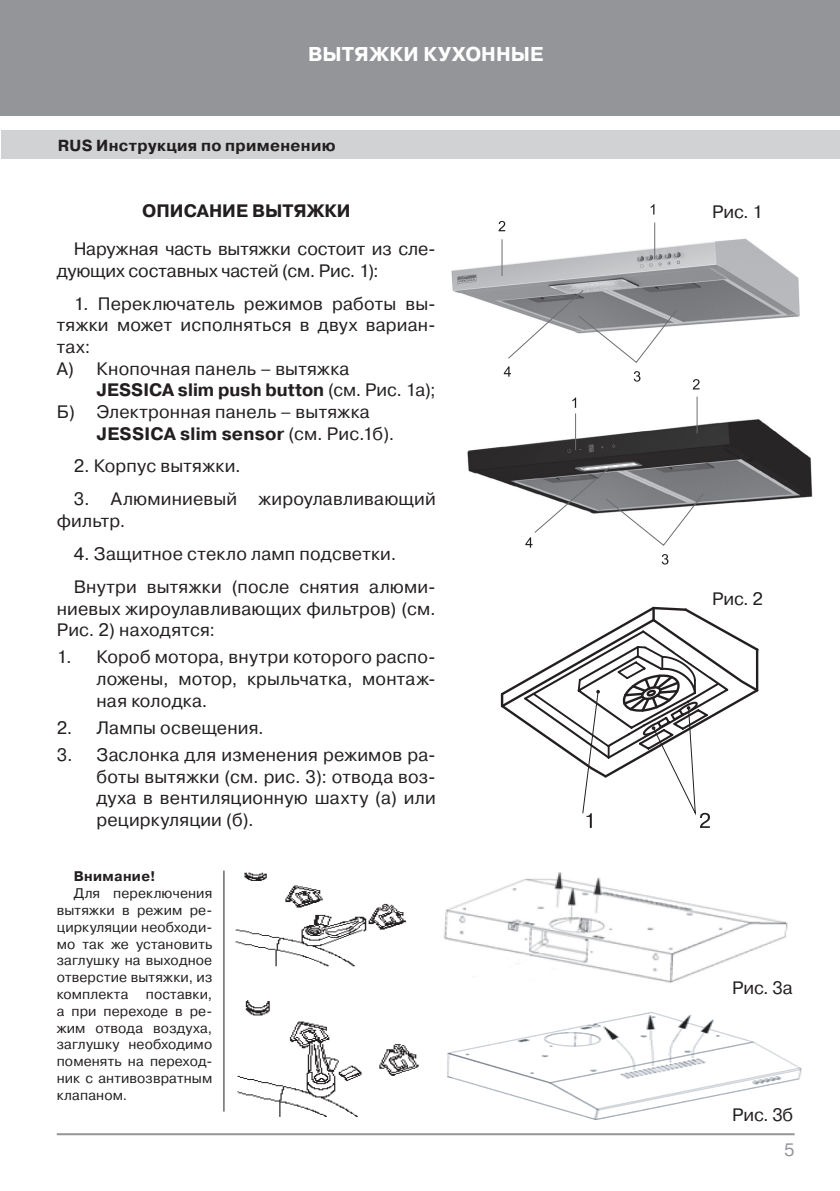
<style>
.page{position:relative;width:840px;height:1191px;background:#fff}
.page>*{position:absolute;margin:0;border:0;box-sizing:border-box;transform-origin:0 0}
.t1{font:700 20px "Pragmatica C";letter-spacing:.005em;color:#fff}
.t2{font:18px/21.6px "Pragmatica C";letter-spacing:.01em;color:#231f20}
.t3{font:700 18px "Pragmatica C";letter-spacing:.005em;color:#231f20}
.t4{font:18px "Pragmatica C";color:#939598}
.t5{font:700 16px "Pragmatica C";letter-spacing:.02em;color:#231f20}
.t6{font:14px/16.8px "Pragmatica C";letter-spacing:.01em;color:#231f20;text-align:justify}
.t7{font:700 14px "Pragmatica C";letter-spacing:.025em;color:#231f20}
.s1{font-weight:400}
</style>
<div class="page">
<div style="left:0;top:0;width:839px;height:116px;background:#939598"></div>
<div style="left:1px;top:130px;width:838px;height:29px;background:#d1d2d4"></div>
<hr style="left:57px;top:1133px;width:737px;height:2px;background:#939598">
<img style="left:467px;top:419px;width:346px;height:87px">
<img style="left:451px;top:231px;width:349px;height:93px">
<svg style="left:501px;top:222px;width:203px;height:324px"></svg>
<svg style="left:498px;top:221px;width:7px;height:10px"></svg>
<svg style="left:650px;top:204px;width:4px;height:10px"></svg>
<svg style="left:633px;top:371px;width:7px;height:11px"></svg>
<svg style="left:503px;top:366px;width:7px;height:11px"></svg>
<svg style="left:692px;top:379px;width:7px;height:10px"></svg>
<svg style="left:572px;top:397px;width:3px;height:11px"></svg>
<svg style="left:525px;top:537px;width:7px;height:10px"></svg>
<svg style="left:661px;top:554px;width:7px;height:10px"></svg>
<img style="left:235px;top:872px;width:172px;height:95px">
<img style="left:237px;top:1000px;width:182px;height:117px">
<img style="left:447px;top:1012px;width:355px;height:108px">
<img style="left:443px;top:872px;width:345px;height:111px">
<svg style="left:500px;top:607px;width:258px;height:221px"></svg>
<hr style="left:223px;top:870px;width:1px;height:241px;background:#231f20">
<p class="t1" style="left:308px;top:43px;width:237px">ВЫТЯЖКИ КУХОННЫЕ</p>
<p class="t5" style="left:58px;top:136px;width:279px">RUS Инструкция по применению</p>
<p class="t3" style="left:142px;top:200px;width:210px">ОПИСАНИЕ ВЫТЯЖКИ</p>
<p class="t2" style="left:57px;top:238px;width:380px;text-indent:17px">Наружная часть вытяжки состоит из сле&shy;дующих составных частей (см. Рис. 1):</p>
<p class="t2" style="left:57px;top:293px;width:380px;text-indent:17px">1. Переключатель режимов работы вы&shy;тяжки может исполняться в двух вариан&shy;тах:<br>А) Кнопочная панель – вытяжка</p>
<p class="t3" style="left:96px;top:380px;width:340px">JESSICA slim push button <span class="s1">(см. Рис. 1а);</span></p>
<p class="t2" style="left:57px;top:401px;width:314px">Б) Электронная панель – вытяжка</p>
<p class="t3" style="left:96px;top:423px;width:299px">JESSICA slim sensor <span class="s1">(см. Рис.1б).</span></p>
<p class="t2" style="left:74px;top:455px;width:168px">2. Корпус вытяжки.</p>
<p class="t2" style="left:57px;top:488px;width:380px;text-indent:17px">3. Алюминиевый жироулавливающий фильтр.</p>
<p class="t2" style="left:74px;top:537px;width:363px;line-height:33px">4. Защитное стекло ламп подсветки.<br>Внутри вытяжки (после снятия алюми-</p>
<p class="t2" style="left:57px;top:597px;width:380px">ниевых жироулавливающих фильтров) (см.<br>Рис. 2) находятся:</p>
<p class="t2" style="left:96px;top:646px;width:341px;text-align:justify;text-indent:-40px">1. Короб мотора, внутри которого распо&shy;ложены, мотор, крыльчатка, монтаж&shy;ная колодка.</p>
<p class="t2" style="left:57px;top:717px;width:208px">2. Лампы освещения.</p>
<p class="t2" style="left:96px;top:744px;width:341px;text-align:justify;text-indent:-40px">3. Заслонка для изменения режимов ра&shy;боты вытяжки (см. рис. 3): отвода воз&shy;духа в вентиляционную шахту (a) или рециркуляции (б).</p>
<p class="t7" style="left:74px;top:869px;width:83px">Внимание!</p>
<p class="t6" style="left:57px;top:885px;width:157px;text-indent:17px">Для переключения вытяжки в режим ре&shy;циркуляции необходи&shy;мо так же установить заглушку на выходное отверстие вытяжки, из комплекта поставки, а при переходе в ре&shy;жим отвода воздуха, заглушку необходимо поменять на переход&shy;ник с антивозвратным клапаном.</p>
<p class="t2" style="left:711px;top:201px;width:52px">Рис. 1</p>
<p class="t2" style="left:711px;top:588px;width:52px">Рис. 2</p>
<p class="t2" style="left:731px;top:977px;width:62px">Рис. 3а</p>
<p class="t2" style="left:731px;top:1104px;width:62px">Рис. 3б</p>
<p class="t4" style="left:783px;top:1139px;width:12px">5</p>
</div>
